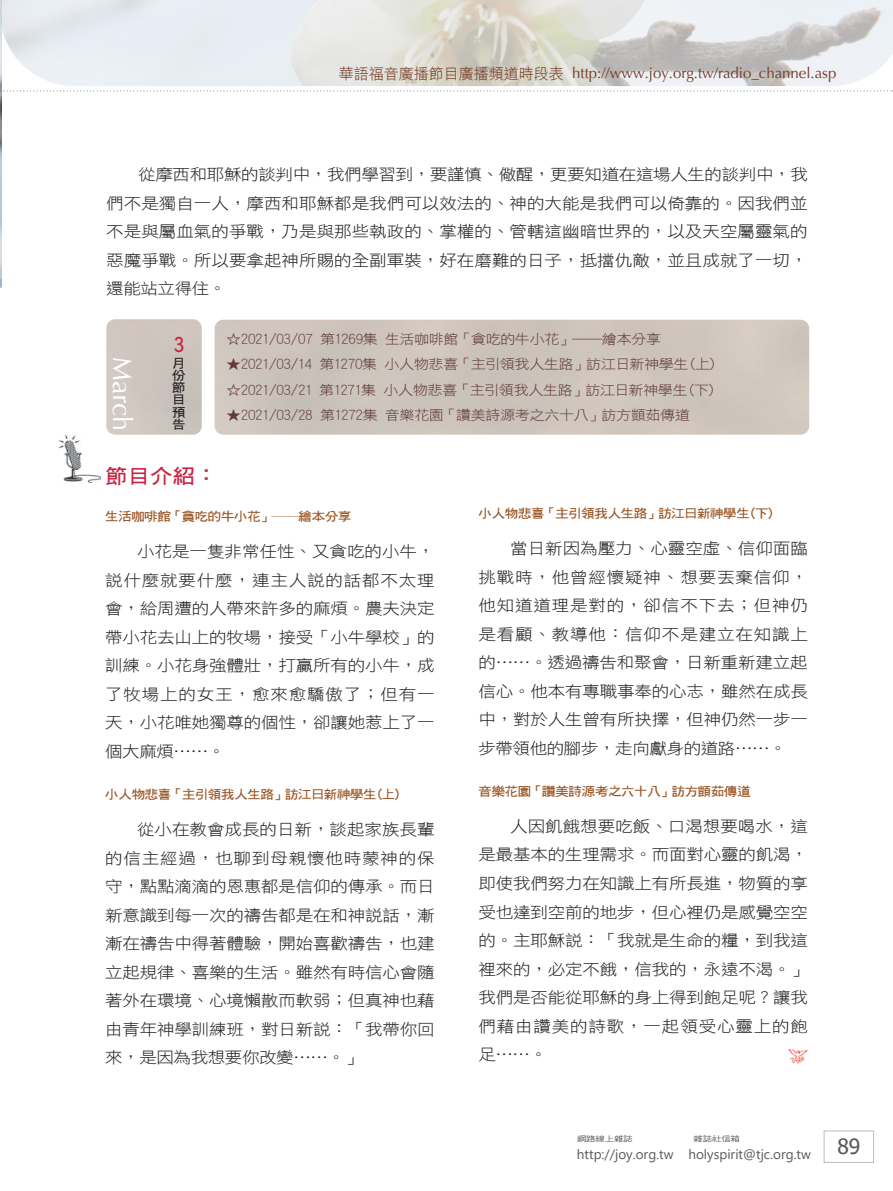
<style>
.page{position:relative;width:893px;height:1191px;background:#fff}
.page>*{position:absolute;margin:0;border:0;box-sizing:border-box;transform-origin:0 0}
.圖說{font:27px "CG Omega";color:#fff}
.t1{font:21px "Tahoma";color:#57585a}
.圖說-2{font:21px "DF Hei W7 WIN BF";color:#c8233f}
.t2{font:20.25px "DF Hei W7 WIN BF";color:#c8233f;scale:1.11 1}
.t3{font:15.75px/28.5px "DF Hei W3 WIN BF";letter-spacing:-.01em;color:#231f20;text-align:justify;scale:1.11 1}
.t4{font:15px "Optima";color:#763a24}
.備註{font:13.5px "DF Hei W3 WIN BF";letter-spacing:-.02em;color:#613b35;scale:1.11 1}
.t5{font:13.5px "Segoe UI";color:#57585a}
.t6{font:12.45px "DF Hei W7 WIN BF";letter-spacing:-.05em;color:#995524;scale:1.11 1}
.圖說-3{font:12.45px/12.1px "DF Hei W7 WIN BF";color:#231f20;scale:1.11 1}
.t7{font:7.5px "DF Hei W5 WIN BF";letter-spacing:-.015em;color:#57585a;scale:1.25 1}
.s1{font-family:"DF Hei W3 WIN BF"}
</style>
<div class="page">
<div style="left:824px;top:1130px;width:50px;height:32px;border:1px solid #bcbdc0"></div>
<img style="left:0;top:86px;width:2px;height:193px">
<img style="left:58px;top:434px;width:43px;height:49px">
<img style="left:0;top:0;width:893px;height:86px">
<svg style="left:1px;top:90px;width:892px;height:1px"></svg>
<div style="left:106px;top:319px;width:96px;height:115px;background:#cec5be"></div>
<svg style="left:0;top:279px;width:2px;height:8px"></svg>
<img style="left:789px;top:1049px;width:19px;height:14px">
<p class="t4" style="left:339px;top:63px;width:499px"><span class="s1">華語福音廣播節目廣播頻道時段表</span> http://www.joy.org.tw/radio_channel.asp</p>
<p class="t3" style="left:106px;top:160px;width:634px;text-indent:32px">從摩西和耶穌的談判中，我們學習到，要謹慎、儆醒，更要知道在這場人生的談判中，我們不是獨自一人，摩西和耶穌都是我們可以效法的、神的大能是我們可以倚靠的。因我們並不是與屬血氣的爭戰，乃是與那些執政的、掌權的、管轄這幽暗世界的，以及天空屬靈氣的惡魔爭戰。所以要拿起神所賜的全副軍裝，好在磨難的日子，抵擋仇敵，並且成就了一切，還能站立得住。</p>
<p class="圖說-2" style="left:174px;top:334px;width:12px">3</p>
<p class="圖說" style="left:139px;top:357px;width:75px;rotate:90deg">March</p>
<p class="圖說-3" style="left:172px;top:357px;width:14px">月份節目預告</p>
<p class="備註" style="left:226px;top:332px;width:393px">☆2021/03/07 第1269集 生活咖啡館「貪吃的牛小花」──繪本分享</p>
<p class="備註" style="left:226px;top:357px;width:444px">★2021/03/14 第1270集 小人物悲喜「主引領我人生路」訪江日新神學生(上)</p>
<p class="備註" style="left:226px;top:383px;width:443px">☆2021/03/21 第1271集 小人物悲喜「主引領我人生路」訪江日新神學生(下)</p>
<p class="備註" style="left:226px;top:408px;width:419px">★2021/03/28 第1272集 音樂花園「讚美詩源考之六十八」訪方顗茹傳道</p>
<p class="t2" style="left:105px;top:465px;width:103px">節目介紹：</p>
<p class="t6" style="left:105px;top:510px;width:224px">生活咖啡館「貪吃的牛小花」──繪本分享</p>
<p class="t3" style="left:105px;top:537px;width:298px;text-indent:32px">小花是一隻非常任性、又貪吃的小牛，說什麼就要什麼，連主人說的話都不太理會，給周遭的人帶來許多的麻煩。農夫決定帶小花去山上的牧場，接受「小牛學校」的訓練。小花身強體壯，打贏所有的小牛，成了牧場上的女王，愈來愈驕傲了；但有一天，小花唯她獨尊的個性，卻讓她惹上了一個大麻煩……。</p>
<p class="t6" style="left:105px;top:788px;width:269px">小人物悲喜「主引領我人生路」訪江日新神學生(上)</p>
<p class="t3" style="left:105px;top:815px;width:298px;text-indent:32px">從小在教會成長的日新，談起家族長輩的信主經過，也聊到母親懷他時蒙神的保守，點點滴滴的恩惠都是信仰的傳承。而日新意識到每一次的禱告都是在和神說話，漸漸在禱告中得著體驗，開始喜歡禱告，也建立起規律、喜樂的生活。雖然有時信心會隨著外在環境、心境懶散而軟弱；但真神也藉由青年神學訓練班，對日新說：「我帶你回來，是因為我想要你改變……。」</p>
<p class="t6" style="left:478px;top:507px;width:269px">小人物悲喜「主引領我人生路」訪江日新神學生(下)</p>
<p class="t3" style="left:478px;top:534px;width:298px;text-indent:32px">當日新因為壓力、心靈空虛、信仰面臨挑戰時，他曾經懷疑神、想要丟棄信仰，他知道道理是對的，卻信不下去；但神仍是看顧、教導他：信仰不是建立在知識上的……。透過禱告和聚會，日新重新建立起信心。他本有專職事奉的心志，雖然在成長中，對於人生曾有所抉擇，但神仍然一步一步帶領他的腳步，走向獻身的道路……。</p>
<p class="t6" style="left:478px;top:785px;width:247px">音樂花園「讚美詩源考之六十八」訪方顗茹傳道</p>
<p class="t3" style="left:478px;top:812px;width:298px;text-indent:32px">人因飢餓想要吃飯、口渴想要喝水，這是最基本的生理需求。而面對心靈的飢渴，即使我們努力在知識上有所長進，物質的享受也達到空前的地步，但心裡仍是感覺空空的。主耶穌說：「我就是生命的糧，到我這裡來的，必定不餓，信我的，永遠不渴。」我們是否能從耶穌的身上得到飽足呢？讓我們藉由讚美的詩歌，一起領受心靈上的飽足……。</p>
<p class="t7" style="left:577px;top:1135px;width:46px">網路線上雜誌</p>
<p class="t7" style="left:694px;top:1135px;width:39px">雜誌社信箱</p>
<p class="t5" style="left:577px;top:1141px;width:236px">http://joy.org.tw holyspirit@tjc.org.tw</p>
<h2 class="t1" style="left:837px;top:1132px;width:24px">89</h2>
</div>
